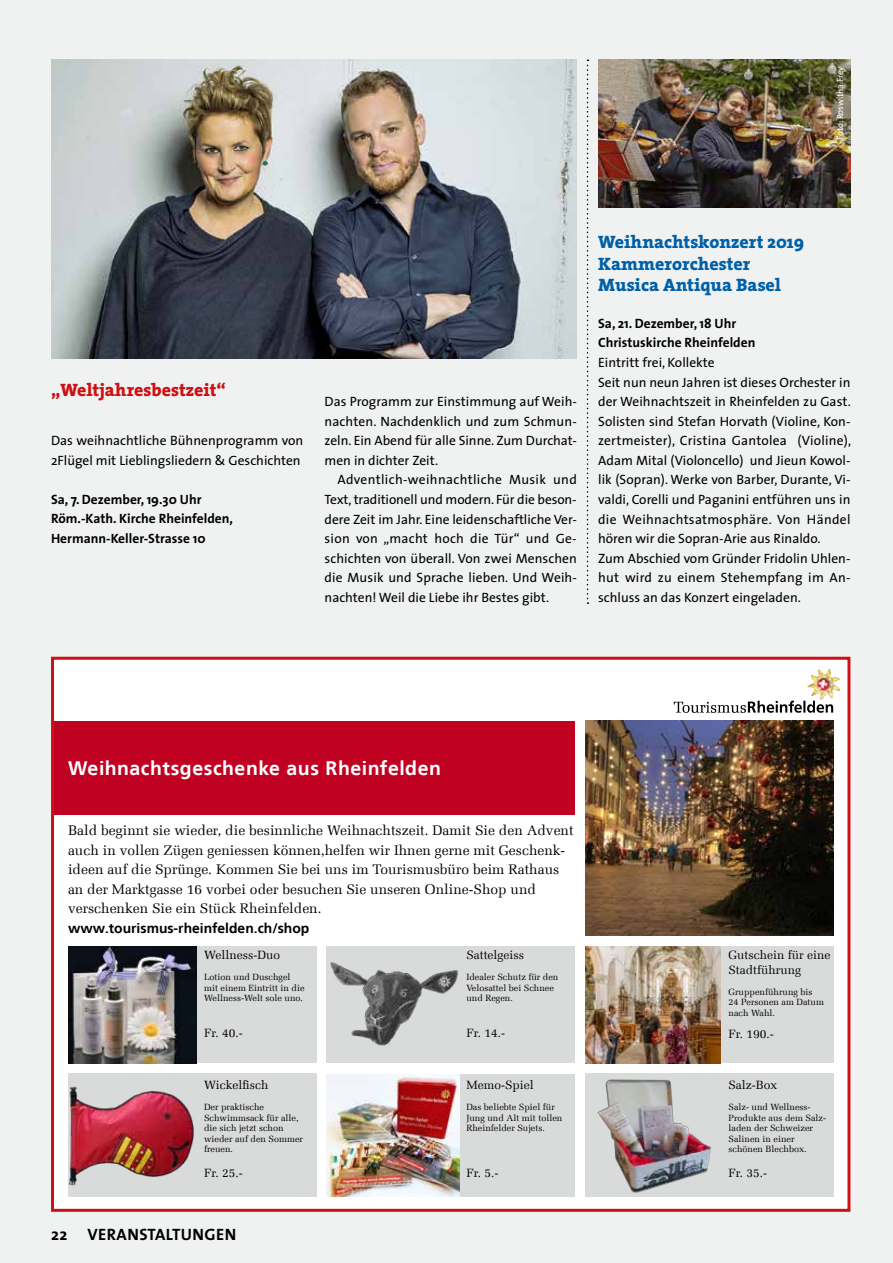
<style>
.page{position:relative;width:893px;height:1263px;background:#f0f1f1}
.page>*{position:absolute;margin:0;border:0;box-sizing:border-box;transform-origin:0 0}
.t1{font:700 19.5px "Frutiger LT";letter-spacing:.025em;color:#fff}
.t2{font:800 18px/21.8px "The Serif";color:#0060a7}
.t3{font:800 18px "The Serif";color:#cd1013}
.t4{font:700 16.5px "The Sans";letter-spacing:.025em;color:#000}
.t5{font:13.8px/19.5px "Melior LT";color:#000}
.t6{font:700 13.8px "Frutiger LT";color:#000}
.t7{font:13.5px/19.5px "The Sans";color:#000}
.t8{font:700 13.5px/19.5px "The Sans";color:#000}
.t9{font:12px/14.4px "Melior LT";color:#000}
.t10{font:9px/10.5px "Melior LT";color:#000}
.t11{font:9px "The Sans";letter-spacing:-.01em;color:#fff}
</style>
<div class="page">
<svg style="left:587px;top:60px;width:1px;height:544px"></svg>
<img style="left:55px;top:661px;width:791px;height:547px">
<div style="left:51px;top:657px;width:799px;height:555px;border:3px solid #cd1013"></div>
<img style="left:51px;top:60px;width:526px;height:299px">
<img style="left:598px;top:60px;width:252px;height:148px">
<p class="t11" style="left:833px;top:140px;width:75px;rotate:-90deg">Foto: Roswitha Frey</p>
<h2 class="t3" style="left:51px;top:374px;width:176px">„Weltjahresbestzeit“</h2>
<p class="t7" style="left:51px;top:430px;width:254px">Das weihnachtliche Bühnenprogramm von<br>2Flügel mit Lieblingsliedern &amp; Geschichten</p>
<p class="t8" style="left:51px;top:489px;width:183px">Sa, 7. Dezember, 19.30 Uhr<br>Röm.-Kath. Kirche Rheinfelden,<br>Hermann-Keller-Strasse 10</p>
<p class="t7" style="left:325px;top:391px;width:254px;text-align:justify">Das Programm zur Einstimmung auf Weih&shy;nachten. Nachdenklich und zum Schmun&shy;zeln. Ein Abend für alle Sinne. Zum Durchat&shy;men in dichter Zeit.</p>
<p class="t7" style="left:325px;top:470px;width:254px;text-align:justify;text-indent:13px">Adventlich-weihnachtliche Musik und Text, traditionell und modern. Für die beson&shy;dere Zeit im Jahr. Eine leidenschaftliche Ver&shy;sion von „macht hoch die Tür“ und Ge&shy;schichten von überall. Von zwei Menschen die Musik und Sprache lieben. Und Weih&shy;nachten! Weil die Liebe ihr Bestes gibt.</p>
<h2 class="t2" style="left:598px;top:231px;width:208px">Weihnachtskonzert 2019<br>Kammerorchester<br>Musica Antiqua Basel</h2>
<p class="t8" style="left:598px;top:313px;width:159px">Sa, 21. Dezember, 18 Uhr<br>Christuskirche Rheinfelden</p>
<p class="t7" style="left:598px;top:352px;width:255px">Eintritt frei, Kollekte<br>Seit nun neun Jahren ist dieses Orchester in der Weihnachtszeit in Rheinfelden zu Gast.<br>Solisten sind Stefan Horvath (Violine, Kon&shy;zertmeister), Cristina Gantolea (Violine), Adam Mital (Violoncello) und Jieun Kowol&shy;lik (Sopran). Werke von Barber, Durante, Vi&shy;valdi, Corelli und Paganini entführen uns in die Weihnachtsatmosphäre. Von Händel hören wir die Sopran-Arie aus Rinaldo.<br>Zum Abschied vom Gründer Fridolin Uhlen&shy;hut wird zu einem Stehempfang im An&shy;schluss an das Konzert eingeladen.</p>
<h1 class="t1" style="left:68px;top:757px;width:374px">Weihnachtsgeschenke aus Rheinfelden</h1>
<p class="t5" style="left:68px;top:821px;width:507px">Bald beginnt sie wieder, die besinnliche Weihnachtszeit. Damit Sie den Advent auch in vollen Zügen geniessen können,helfen wir Ihnen gerne mit Geschenk&shy;ideen auf die Sprünge. Kommen Sie bei uns im Tourismusbüro beim Rathaus an der Marktgasse 16 vorbei oder besuchen Sie unseren Online-Shop und verschenken Sie ein Stück Rheinfelden.</p>
<p class="t6" style="left:68px;top:920px;width:243px">www.tourismus-rheinfelden.ch/shop</p>
<p class="t9" style="left:204px;top:948px;width:77px">Wellness-Duo</p>
<p class="t10" style="left:204px;top:972px;width:102px">Lotion und Duschgel mit einem Eintritt in die<br>Wellness-Welt sole uno.</p>
<p class="t9" style="left:204px;top:1025px;width:40px">Fr. 40.-</p>
<p class="t9" style="left:204px;top:1078px;width:66px">Wickelfisch</p>
<p class="t10" style="left:204px;top:1102px;width:100px">Der praktische<br>Schwimmsack für alle, die sich jetzt schon wieder auf den Sommer freuen.</p>
<p class="t9" style="left:204px;top:1166px;width:40px">Fr. 25.-</p>
<p class="t4" style="left:51px;top:1221px;width:187px">22 VERANSTALTUNGEN</p>
<p class="t9" style="left:466px;top:948px;width:59px">Sattelgeiss</p>
<p class="t10" style="left:466px;top:972px;width:93px">Idealer Schutz für den<br>Velosattel bei Schnee und Regen.</p>
<p class="t9" style="left:466px;top:1025px;width:40px">Fr. 14.-</p>
<p class="t9" style="left:466px;top:1078px;width:69px">Memo-Spiel</p>
<p class="t10" style="left:466px;top:1102px;width:97px">Das beliebte Spiel für<br>Jung und Alt mit tollen<br>Rheinfelder Sujets.</p>
<p class="t9" style="left:466px;top:1166px;width:34px">Fr. 5.-</p>
<p class="t9" style="left:729px;top:948px;width:103px">Gutschein für eine<br>Stadtführung</p>
<p class="t10" style="left:729px;top:986px;width:97px">Gruppenführung bis<br>24 Personen am Datum nach Wahl.</p>
<p class="t9" style="left:729px;top:1026px;width:47px">Fr. 190.-</p>
<p class="t9" style="left:729px;top:1078px;width:50px">Salz-Box</p>
<p class="t10" style="left:729px;top:1102px;width:99px">Salz- und Wellness-<br>Produkte aus dem Salz&shy;laden der Schweizer<br>Salinen in einer schönen Blechbox.</p>
<p class="t9" style="left:729px;top:1166px;width:40px">Fr. 35.-</p>
</div>
